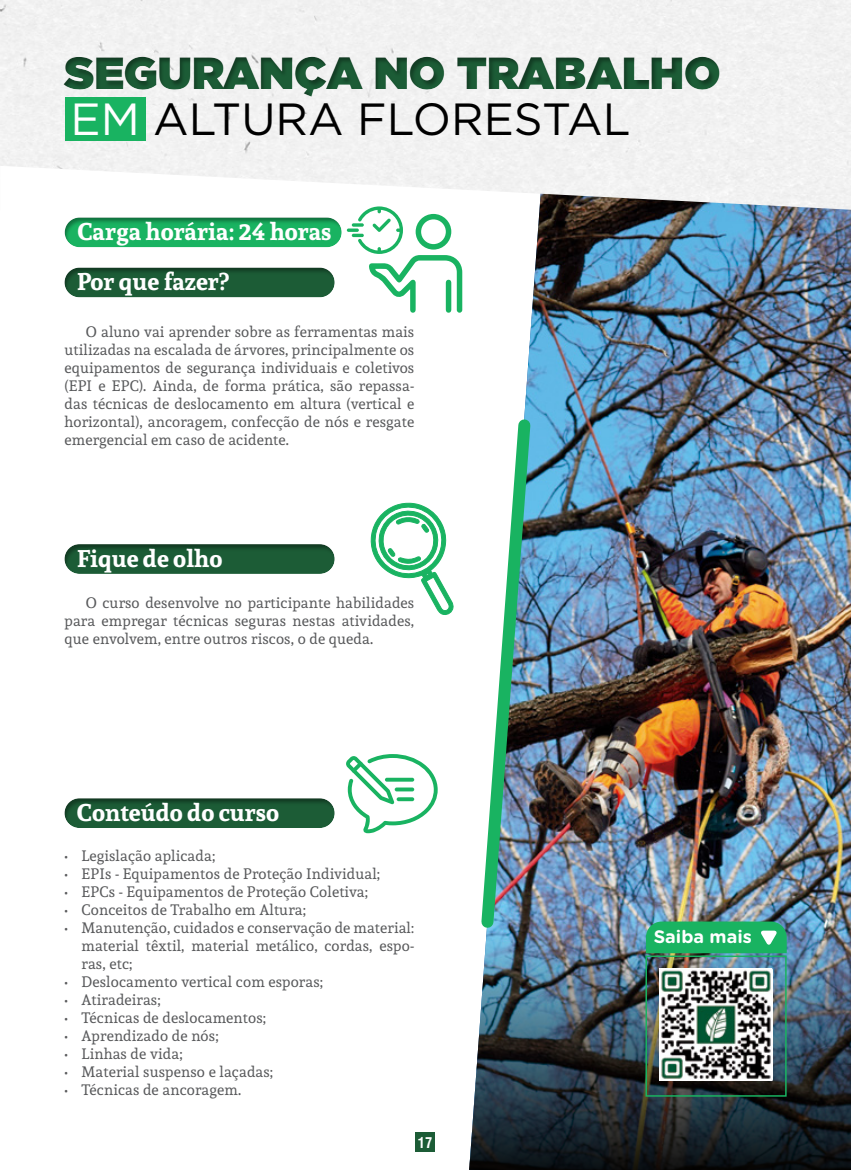
<style>
.page{position:relative;width:851px;height:1170px;background:#fff}
.page>*{position:absolute;margin:0;border:0;box-sizing:border-box;transform-origin:0 0}
.t1{font:900 45px/46.8px "Gotham";color:#1c5c36}
.t2{font:700 24px "Andada";color:#fff}
.t3{font:700 18px "Gotham Rounded";color:#fff}
.t4{font:15px/18px "Andada";letter-spacing:.01em;color:#58595b;text-align:justify}
.t5{font:700 condensed 14.4px "Swiss 721 BT";color:#fff}
.s1{font-weight:400;color:#fff}
.s2{font-weight:400;color:#000}
</style>
<div class="page">
<div style="left:415px;top:1132px;width:20px;height:19px;background:#1c5c36"></div>
<div style="left:0;top:0;width:850px;height:190px;background:#f2f2f2"></div>
<img style="left:469px;top:159px;width:381px;height:774px">
<img style="left:469px;top:933px;width:381px;height:236px">
<svg style="left:370px;top:502px;width:83px;height:113px"></svg>
<div style="left:52px;top:256px;width:296px;height:42px;background:#000;opacity:.35"></div>
<div style="left:52px;top:532px;width:296px;height:42px;background:#000;opacity:.35"></div>
<div style="left:52px;top:786px;width:296px;height:42px;background:#000;opacity:.35"></div>
<div style="left:66px;top:97px;width:80px;height:43px;background:#19b361"></div>
<div style="left:52px;top:40px;width:747px;height:70px;background:#000;opacity:.35"></div>
<img style="left:474px;top:412px;width:63px;height:522px">
<svg style="left:346px;top:754px;width:91px;height:79px"></svg>
<svg style="left:394px;top:787px;width:20px;height:4px"></svg>
<svg style="left:385px;top:777px;width:29px;height:4px"></svg>
<svg style="left:396px;top:797px;width:18px;height:4px"></svg>
<div style="left:53px;top:206px;width:301px;height:42px;background:#000;opacity:.35"></div>
<svg style="left:347px;top:228px;width:12px;height:4px"></svg>
<svg style="left:352px;top:206px;width:110px;height:107px"></svg>
<svg style="left:645px;top:921px;width:141px;height:32px;background:#24b369"></svg>
<div style="left:645px;top:955px;width:141px;height:141px;border:2px solid #19b361"></div>
<img style="left:659px;top:967px;width:113px;height:113px">
<h1 class="t1" style="left:64px;top:49px;width:657px">SEGURANÇA NO TRABALHO<br><span class="s1">EM</span> <span class="s2">ALTURA FLORESTAL</span></h1>
<h2 class="t2" style="left:77px;top:215px;width:256px">Carga horária: 24 horas</h2>
<h2 class="t2" style="left:77px;top:265px;width:154px">Por que fazer?</h2>
<p class="t4" style="left:64px;top:323px;width:351px;text-indent:21px">O aluno vai aprender sobre as ferramentas mais utilizadas na escalada de árvores, principalmente os equipamentos de segurança individuais e coletivos (EPI e EPC). Ainda, de forma prática, são repassa&shy;das técnicas de deslocamento em altura (vertical e horizontal), ancoragem, confecção de nós e resgate emergencial em caso de acidente.</p>
<h2 class="t2" style="left:77px;top:541px;width:147px">Fique de olho</h2>
<p class="t4" style="left:64px;top:593px;width:351px;text-indent:21px">O curso desenvolve no participante habilidades para empregar técnicas seguras nestas atividades, que envolvem, entre outros riscos, o de queda.</p>
<h2 class="t2" style="left:77px;top:795px;width:204px">Conteúdo do curso</h2>
<p class="t4" style="left:64px;top:846px;width:152px">• Legislação aplicada;</p>
<p class="t4" style="left:64px;top:864px;width:317px">• EPIs - Equipamentos de Proteção Individual;</p>
<p class="t4" style="left:64px;top:882px;width:305px">• EPCs - Equipamentos de Proteção Coletiva;</p>
<p class="t4" style="left:64px;top:900px;width:243px">• Conceitos de Trabalho em Altura;</p>
<p class="t4" style="left:81px;top:918px;width:334px;text-indent:-17px">• Manutenção, cuidados e conservação de material: material têxtil, material metálico, cordas, espo&shy;ras, etc;</p>
<p class="t4" style="left:64px;top:972px;width:260px">• Deslocamento vertical com esporas;</p>
<p class="t4" style="left:64px;top:990px;width:98px">• Atiradeiras;</p>
<p class="t4" style="left:64px;top:1008px;width:203px">• Técnicas de deslocamentos;</p>
<p class="t4" style="left:64px;top:1026px;width:156px">• Aprendizado de nós;</p>
<p class="t4" style="left:64px;top:1044px;width:120px">• Linhas de vida;</p>
<p class="t4" style="left:64px;top:1062px;width:210px">• Material suspenso e laçadas;</p>
<p class="t4" style="left:64px;top:1080px;width:178px">• Técnicas de ancoragem.</p>
<p class="t5" style="left:418px;top:1133px;width:16px">17</p>
<p class="t3" style="left:653px;top:923px;width:100px">Saiba mais</p>
</div>
